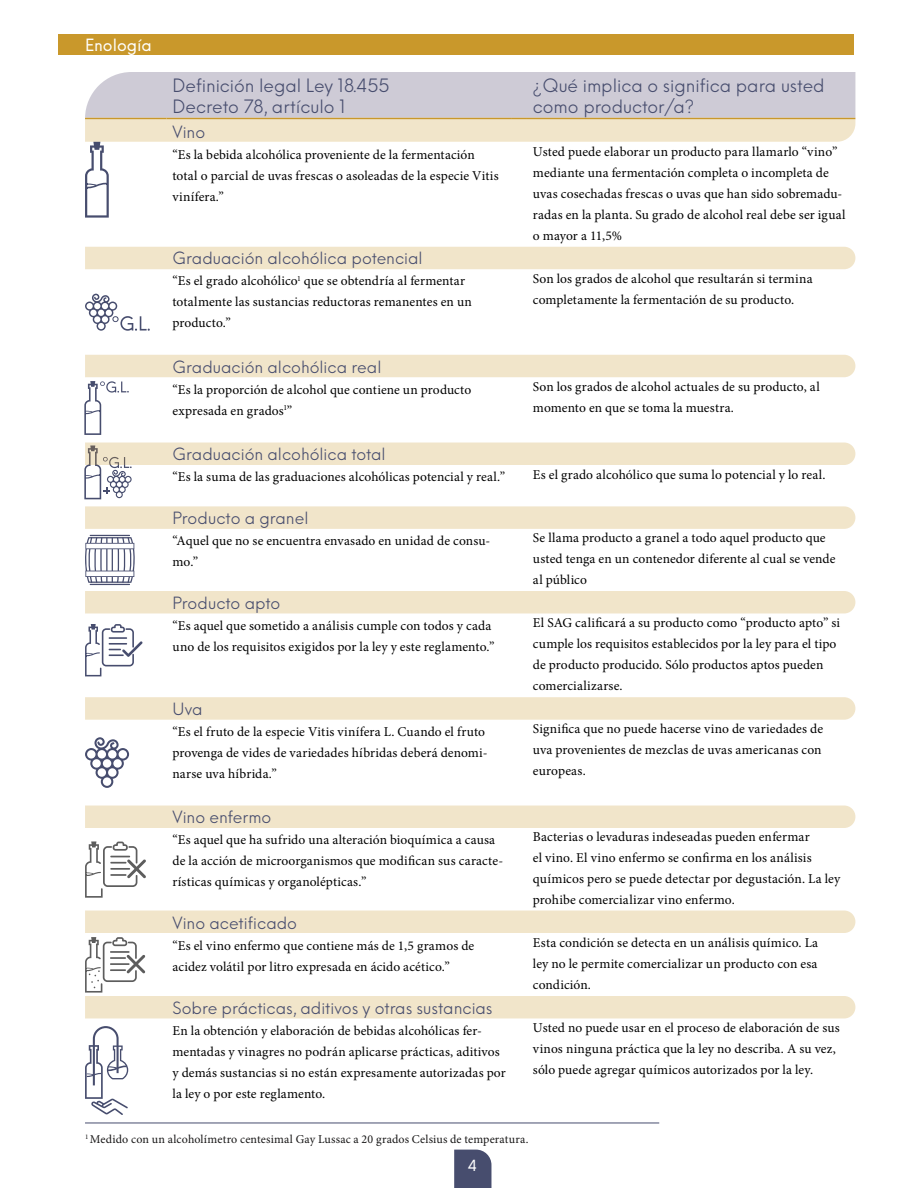
<style>
.page{position:relative;width:918px;height:1188px;background:#fff}
.page>*{position:absolute;margin:0;border:0;box-sizing:border-box;transform-origin:0 0}
.t1{font:300 18px/21px "Neue Hans Kendrick";color:#474d6e}
.t2{font:300 16.5px "Neue Hans Kendrick";color:#474d6e}
.t3{font:16.5px "Neue Hans Kendrick";color:#fff}
.t4{font:15px "Neue Hans Kendrick";color:#fff}
.t5{font:13.5px/21px "Minion Pro";letter-spacing:.005em;color:#000}
.t6{font:12px "Minion Pro";letter-spacing:.01em;color:#181717}
</style>
<div class="page">
<svg style="left:454px;top:1150px;width:37px;height:38px"></svg>
<div style="left:58px;top:34px;width:796px;height:22px;background:#c9982b"></div>
<svg style="left:85px;top:294px;width:65px;height:37px"></svg>
<svg style="left:85px;top:624px;width:58px;height:52px"></svg>
<svg style="left:85px;top:737px;width:44px;height:51px"></svg>
<svg style="left:85px;top:841px;width:61px;height:57px"></svg>
<svg style="left:85px;top:1026px;width:43px;height:89px"></svg>
<hr style="left:85px;top:1123px;width:574px;height:1px;background:#474d6e">
<hr style="left:90px;top:535px;width:40px;height:1px;background:#474d6e">
<hr style="left:90px;top:584px;width:40px;height:1px;background:#474d6e">
<svg style="left:85px;top:537px;width:50px;height:46px"></svg>
<div style="left:85px;top:247px;width:770px;height:22px;background:#f1e5ca"></div>
<svg style="left:84px;top:355px;width:771px;height:80px"></svg>
<svg style="left:84px;top:443px;width:771px;height:56px"></svg>
<div style="left:85px;top:506px;width:770px;height:23px;background:#f1e5ca"></div>
<div style="left:85px;top:591px;width:770px;height:22px;background:#f1e5ca"></div>
<div style="left:85px;top:806px;width:770px;height:22px;background:#f1e5ca"></div>
<svg style="left:85px;top:910px;width:770px;height:108px"></svg>
<svg style="left:85px;top:697px;width:770px;height:23px;background:#f1e5cb"></svg>
<svg style="left:85px;top:72px;width:770px;height:146px"></svg>
<hr style="left:527px;top:118px;width:328px;height:1px;background:#c9982b">
<p class="t3" style="left:85px;top:34px;width:69px">Enología</p>
<h1 class="t1" style="left:172px;top:75px;width:219px">Definición legal Ley 18.455<br>Decreto 78, artículo 1</h1>
<h1 class="t1" style="left:533px;top:75px;width:293px">¿Qué implica o significa para usted como productor/a?</h1>
<p class="t2" style="left:172px;top:121px;width:34px">Vino</p>
<p class="t5" style="left:172px;top:144px;width:328px">“Es la bebida alcohólica proveniente de la fermentación total o parcial de uvas frescas o asoleadas de la especie Vitis vinífera.”</p>
<p class="t5" style="left:533px;top:141px;width:314px">Usted puede elaborar un producto para llamarlo “vino” mediante una fermentación completa o incompleta de uvas cosechadas frescas o uvas que han sido sobremadu&shy;radas en la planta. Su grado de alcohol real debe ser igual o mayor a 11,5%</p>
<p class="t2" style="left:172px;top:248px;width:252px">Graduación alcohólica potencial</p>
<p class="t5" style="left:172px;top:271px;width:301px">“Es el grado alcohólico<sup>1</sup> que se obtendría al fermentar totalmente las sustancias reductoras remanentes en un producto.”</p>
<p class="t5" style="left:533px;top:268px;width:281px">Son los grados de alcohol que resultarán si termina completamente la fermentación de su producto.</p>
<p class="t2" style="left:172px;top:356px;width:210px">Graduación alcohólica real</p>
<p class="t5" style="left:172px;top:379px;width:300px">“Es la proporción de alcohol que contiene un producto expresada en grados<sup>1</sup>”</p>
<p class="t5" style="left:533px;top:377px;width:288px">Son los grados de alcohol actuales de su producto, al momento en que se toma la muestra.</p>
<p class="t2" style="left:172px;top:444px;width:215px">Graduación alcohólica total</p>
<p class="t5" style="left:172px;top:466px;width:334px">“Es la suma de las graduaciones alcohólicas potencial y real.”</p>
<p class="t5" style="left:533px;top:464px;width:294px">Es el grado alcohólico que suma lo potencial y lo real.</p>
<p class="t2" style="left:172px;top:507px;width:137px">Producto a granel</p>
<p class="t5" style="left:172px;top:530px;width:319px">“Aquel que no se encuentra envasado en unidad de consu&shy;mo.”</p>
<p class="t5" style="left:533px;top:528px;width:304px">Se llama producto a granel a todo aquel producto que usted tenga en un contenedor diferente al cual se vende al público</p>
<p class="t2" style="left:172px;top:592px;width:109px">Producto apto</p>
<p class="t5" style="left:172px;top:615px;width:323px">“Es aquel que sometido a análisis cumple con todos y cada uno de los requisitos exigidos por la ley y este reglamento.”</p>
<p class="t5" style="left:533px;top:613px;width:309px">El SAG calificará a su producto como “producto apto” si cumple los requisitos establecidos por la ley para el tipo de producto producido. Sólo productos aptos pueden comercializarse.</p>
<p class="t2" style="left:172px;top:698px;width:32px">Uva</p>
<p class="t5" style="left:172px;top:721px;width:317px">“Es el fruto de la especie Vitis vinífera L. Cuando el fruto provenga de vides de variedades híbridas deberá denomi&shy;narse uva híbrida.”</p>
<p class="t5" style="left:533px;top:718px;width:292px;text-align:justify">Significa que no puede hacerse vino de variedades de uva provenientes de mezclas de uvas americanas con europeas.</p>
<p class="t2" style="left:172px;top:806px;width:100px">Vino enfermo</p>
<p class="t5" style="left:172px;top:829px;width:332px">“Es aquel que ha sufrido una alteración bioquímica a causa de la acción de microorganismos que modifican sus caracte&shy;rísticas químicas y organolépticas.”</p>
<p class="t5" style="left:533px;top:827px;width:309px">Bacterias o levaduras indeseadas pueden enfermar<br>el vino. El vino enfermo se confirma en los análisis químicos pero se puede detectar por degustación. La ley prohibe comercializar vino enfermo.</p>
<p class="t2" style="left:172px;top:912px;width:126px">Vino acetificado</p>
<p class="t5" style="left:172px;top:935px;width:303px">“Es el vino enfermo que contiene más de 1,5 gramos de acidez volátil por litro expresada en ácido acético.”</p>
<p class="t5" style="left:533px;top:933px;width:287px;text-align:justify">Esta condición se detecta en un análisis químico. La ley no le permite comercializar un producto con esa condición.</p>
<p class="t2" style="left:172px;top:997px;width:322px">Sobre prácticas, aditivos y otras sustancias</p>
<p class="t5" style="left:172px;top:1020px;width:335px">En la obtención y elaboración de bebidas alcohólicas fer&shy;mentadas y vinagres no podrán aplicarse prácticas, aditivos y demás sustancias si no están expresamente autorizadas por la ley o por este reglamento.</p>
<p class="t5" style="left:533px;top:1017px;width:308px">Usted no puede usar en el proceso de elaboración de sus vinos ninguna práctica que la ley no describa. A su vez, sólo puede agregar químicos autorizados por la ley.</p>
<p class="t6" style="left:85px;top:1131px;width:445px"><sup>1</sup> Medido con un alcoholímetro centesimal Gay Lussac a 20 grados Celsius de temperatura.</p>
<p class="t4" style="left:468px;top:1156px;width:11px">4</p>
</div>
